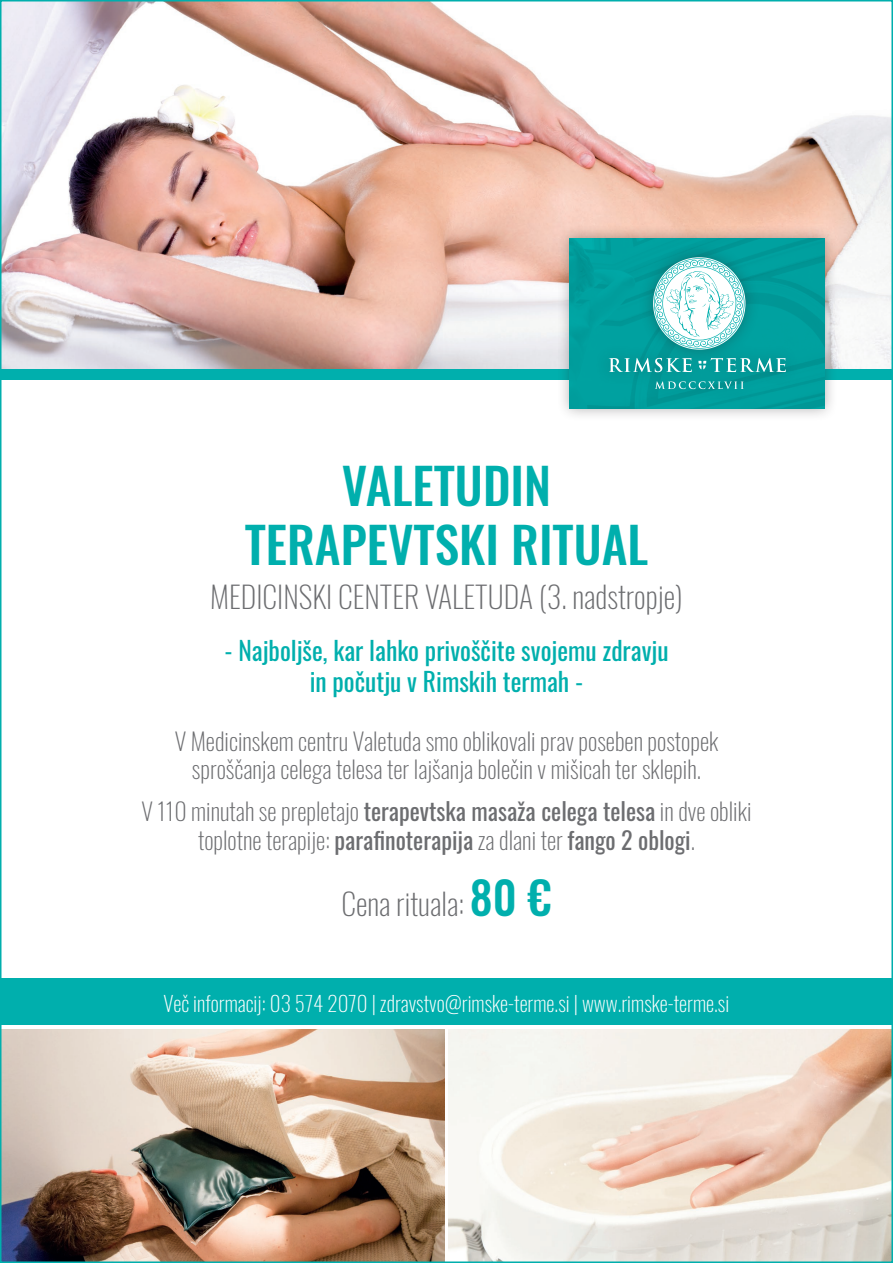
<style>
.page{position:relative;width:893px;height:1263px;background:#fff}
.page>*{position:absolute;margin:0;border:0;box-sizing:border-box;transform-origin:0 0}
.t1{font:500 49.5px/59.4px "Oswald";color:#00afad;text-align:center}
.t2{font:200 30px "Oswald";color:#6c6d70}
.t3{font:25.5px/30.6px "Oswald";color:#00afad;text-align:center}
.t4{font:200 24px/28.8px "Oswald";color:#6c6d70;text-align:center}
.t5{font:200 21px "Oswald";color:#fff}
.s1{font-weight:400}
.s2{font-weight:500;font-size:45px;color:#00afad}
</style>
<div class="page">
<img style="left:449px;top:1029px;width:441px;height:231px">
<img style="left:3px;top:1029px;width:441px;height:231px">
<img style="left:3px;top:3px;width:887px;height:366px">
<div style="left:0;top:369px;width:893px;height:10px;background:#00afad"></div>
<div style="left:557px;top:225px;width:281px;height:197px;background:#231f20;opacity:.35"></div>
<div style="left:570px;top:238px;width:255px;height:170px;background:#009f9e"></div>
<div style="left:596px;top:243px;width:204px;height:160px;background:#231f20;opacity:.35"></div>
<svg style="left:654px;top:258px;width:90px;height:91px;background:#a8dedd"></svg>
<svg style="left:655px;top:381px;width:89px;height:8px"></svg>
<svg style="left:609px;top:358px;width:177px;height:14px"></svg>
<div style="left:0;top:978px;width:893px;height:47px;background:#00afad"></div>
<h1 class="t1" style="left:245px;top:459px;width:405px">VALETUDIN<br>TERAPEVTSKI RITUAL</h1>
<p class="t2" style="left:210px;top:571px;width:474px">MEDICINSKI CENTER VALETUDA (3. nadstropje)</p>
<p class="t3" style="left:224px;top:633px;width:446px">- Najboljše, kar lahko privoščite svojemu zdravju in počutju v Rimskih termah -</p>
<p class="t4" style="left:175px;top:723px;width:545px">V Medicinskem centru Valetuda smo oblikovali prav poseben postopek sproščanja celega telesa ter lajšanja bolečin v mišicah ter sklepih.</p>
<p class="t4" style="left:141px;top:794px;width:612px">V 110 minutah se prepletajo <span class="s1">terapevtska masaža celega telesa</span> in dve obliki toplotne terapije: <span class="s1">parafinoterapija</span> za dlani ter <span class="s1">fango 2 oblogi</span>.</p>
<p class="t2" style="left:341px;top:878px;width:212px">Cena rituala: <span class="s2">80 €</span></p>
<p class="t5" style="left:164px;top:985px;width:567px">Več informacij: 03 574 2070 | zdravstvo@rimske-terme.si | www.rimske-terme.si</p>
</div>
